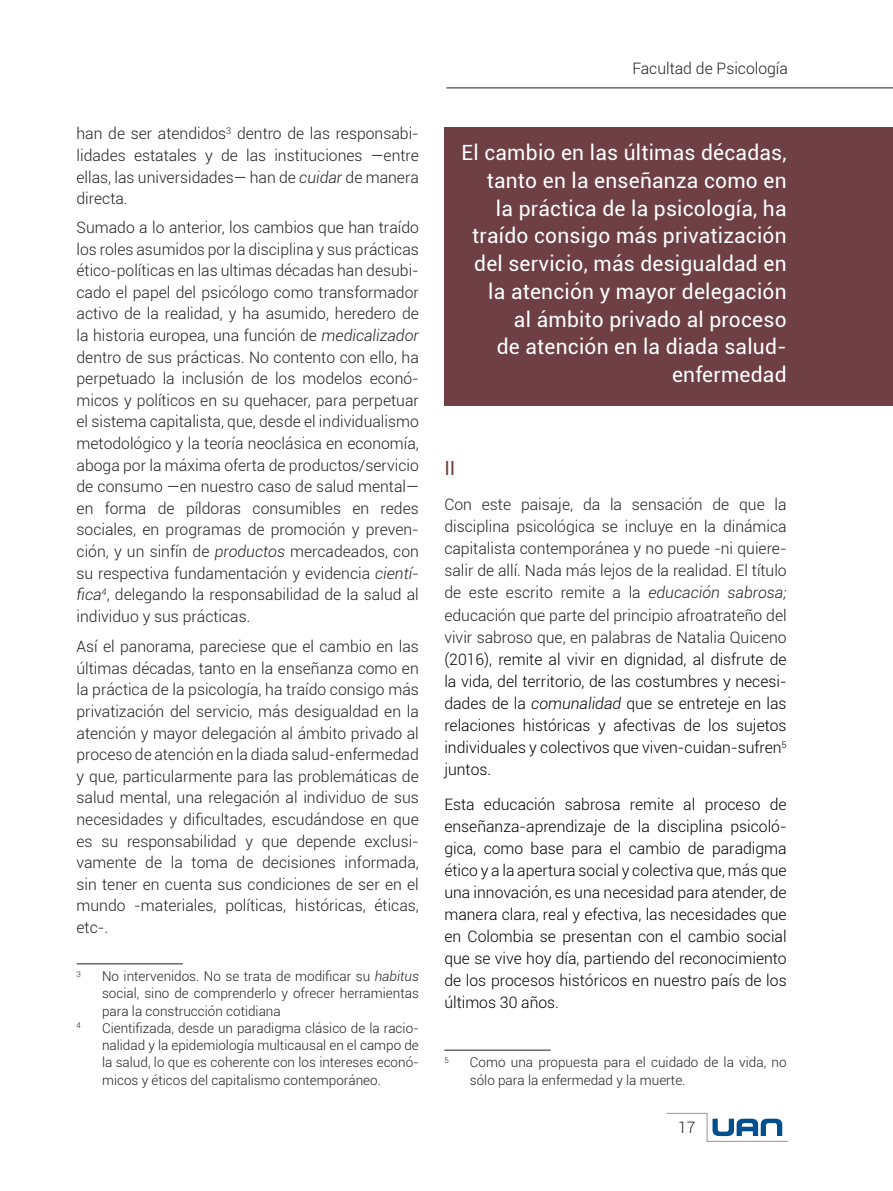
<style>
.page{position:relative;width:893px;height:1191px;background:#fff}
.page>*{position:absolute;margin:0;border:0;box-sizing:border-box;transform-origin:0 0}
.t1{font:21px/27.8px "Roboto";letter-spacing:.01em;color:#fff;text-align:right}
.t2{font:19.5px "Roboto";color:#6e4043}
.t3{font:300 15.75px/21.6px "Roboto";color:#231f20;text-align:justify}
.t4{font:300 15.75px/22px "Roboto";color:#000001;text-align:justify}
.t5{font:300 13.5px/17.2px "Roboto";color:#231f20;text-align:justify}
.t6{font:300 7.8px "Roboto";color:#231f20}
.s1{color:#000001}
.s2{font-style:italic}
</style>
<div class="page">
<hr style="left:446px;top:87px;width:447px;height:1px;background:#231f20">
<hr style="left:707px;top:1141px;width:81px;height:1px;background:#939598">
<svg style="left:707px;top:1113px;width:75px;height:28px"></svg>
<hr style="left:667px;top:1113px;width:40px;height:1px;background:#939598">
<div style="left:444px;top:128px;width:449px;height:278px;background:#6e4043"></div>
<hr style="left:77px;top:963px;width:106px;height:1px;background:#231f20">
<hr style="left:444px;top:1049px;width:107px;height:1px;background:#231f20">
<p class="t3" style="left:77px;top:122px;width:344px">han de ser atendidos<sup>3</sup> dentro de las responsabi&shy;lidades estatales y de las instituciones <span class="s1">—</span>entre ellas, las universidades<span class="s1">—</span> han de <span class="s2">cuidar</span> de manera directa.</p>
<p class="t3" style="left:77px;top:216px;width:344px">Sumado a lo anterior, los cambios que han traído los roles asumidos por la disciplina y sus prácticas ético-políticas en las ultimas décadas han desubi&shy;cado el papel del psicólogo como transformador activo de la realidad, y ha asumido, heredero de la historia europea, una función de <span class="s2">medicalizador </span>dentro de sus prácticas. No contento con ello, ha perpetuado la inclusión de los modelos econó&shy;micos y políticos en su quehacer, para perpetuar el sistema capitalista, que, desde el individualismo metodológico y la teoría neoclásica en economía, aboga por la máxima oferta de productos/servicio de consumo <span class="s1">—</span>en nuestro caso de salud mental<span class="s1">— </span>en forma de píldoras consumibles en redes sociales, en programas de promoción y preven&shy;ción, y un sinfín de <span class="s2">productos</span> mercadeados, con su respectiva fundamentación y evidencia <span class="s2">cientí&shy;fica</span><sup>4</sup>, delegando la responsabilidad de la salud al individuo y sus prácticas.</p>
<p class="t3" style="left:77px;top:635px;width:344px">Así el panorama, pareciese que el cambio en las últimas décadas, tanto en la enseñanza como en la práctica de la psicología, ha traído consigo más privatización del servicio, más desigualdad en la atención y mayor delegación al ámbito privado al proceso de atención en la diada salud-enfermedad y que, particularmente para las problemáticas de salud mental, una relegación al individuo de sus necesidades y dificultades, escudándose en que es su responsabilidad y que depende exclusi&shy;vamente de la toma de decisiones informada, sin tener en cuenta sus condiciones de ser en el mundo -materiales, políticas, históricas, éticas, etc-.</p>
<p class="t6" style="left:77px;top:968px;width:6px">3</p>
<p class="t5" style="left:102px;top:967px;width:318px">No intervenidos. No se trata de modificar su <span class="s2">habitus </span>social, sino de comprenderlo y ofrecer herramientas para la construcción cotidiana</p>
<p class="t6" style="left:77px;top:1020px;width:6px">4</p>
<p class="t5" style="left:102px;top:1019px;width:318px">Cientifizada, desde un paradigma clásico de la racio&shy;nalidad y la epidemiología multicausal en el campo de la salud, lo que es coherente con los intereses econó&shy;micos y éticos del capitalismo contemporáneo.</p>
<p class="t3" style="left:632px;top:57px;width:157px">Facultad de Psicología</p>
<p class="t1" style="left:462px;top:138px;width:327px">El cambio en las últimas décadas, tanto en la enseñanza como en<br>la práctica de la psicología, ha traído consigo más privatización del servicio, más desigualdad en la atención y mayor delegación<br>al ámbito privado al proceso<br>de atención en la diada salud&shy;enfermedad</p>
<p class="t2" style="left:444px;top:455px;width:13px">II</p>
<p class="t3" style="left:444px;top:493px;width:344px;line-height:22px">Con este paisaje, da la sensación de que la disciplina psicológica se incluye en la dinámica capitalista contemporánea y no puede -ni quiere&shy;salir de allí. Nada más lejos de la realidad. El título de este escrito remite a la <span class="s2">educación sabrosa; </span>educación que parte del principio afroatrateño del vivir sabroso que, en palabras de Natalia Quiceno</p>
<p class="t4" style="left:444px;top:647px;width:344px">(2016), remite al vivir en dignidad, al disfrute de la vida, del territorio, de las costumbres y necesi&shy;dades de la <span class="s2">comunalidad</span> que se entreteje en las relaciones históricas y afectivas de los sujetos individuales y colectivos que viven-cuidan-sufren<sup>5 </sup>juntos.</p>
<p class="t4" style="left:444px;top:792px;width:344px">Esta educación sabrosa remite al proceso de enseñanza-aprendizaje de la disciplina psicoló&shy;gica, como base para el cambio de paradigma ético y a la apertura social y colectiva que, más que una innovación, es una necesidad para atender, de manera clara, real y efectiva, las necesidades que en Colombia se presentan con el cambio social que se vive hoy día, partiendo del reconocimiento de los procesos históricos en nuestro país de los últimos 30 años.</p>
<p class="t6" style="left:444px;top:1054px;width:6px">5</p>
<p class="t5" style="left:470px;top:1053px;width:318px">Como una propuesta para el cuidado de la vida, no sólo para la enfermedad y la muerte.</p>
<p class="t3" style="left:678px;top:1116px;width:19px">17</p>
</div>
